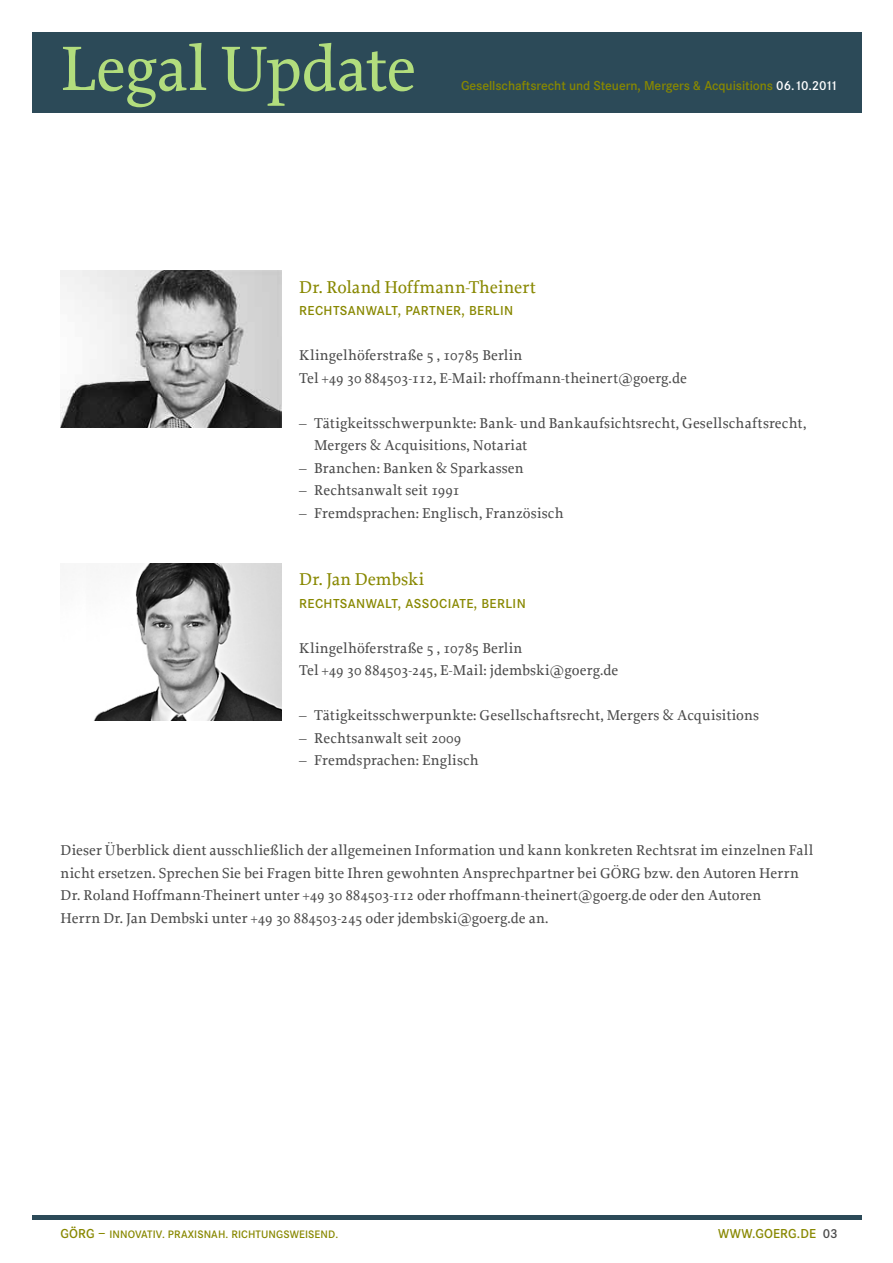
<style>
.page{position:relative;width:893px;height:1263px;background:#fff}
.page>*{position:absolute;margin:0;border:0;box-sizing:border-box;transform-origin:0 0}
.t1{font:500 66px "Proforma";letter-spacing:-.015em;color:#b2dd7d}
.t2{font:500 18px "Proforma";color:#880}
.t3{font:500 15px/22.5px "Proforma";letter-spacing:.01em;color:#4b4b4b}
.t4{font:600 13.5px "Corporate S";letter-spacing:-.005em;color:#880}
.t5{font:600 13.5px "Corporate S";letter-spacing:.03em;color:#880}
.t6{font:600 11.25px "Corporate S";letter-spacing:.01em;color:#880}
.s1{color:#fff}
.s2{font-size:13.5px}
.s3{color:#4b4b4b}
</style>
<div class="page">
<div style="left:32px;top:1215px;width:829px;height:5px;background:#2c4a58"></div>
<img style="left:61px;top:270px;width:221px;height:157px">
<div style="left:32px;top:32px;width:829px;height:80px;background:#2c4a58"></div>
<img style="left:93px;top:563px;width:189px;height:158px">
<h1 class="t1" style="left:61px;top:28px;width:357px">Legal Update</h1>
<p class="t4" style="left:461px;top:78px;width:378px">GESELLSCHAFTSRECHT UND STEUERN, MERGERS &amp; ACQUISITIONS <span class="s1">06.10.2011</span></p>
<p class="t2" style="left:299px;top:276px;width:238px">Dr. Roland Hoffmann-Theinert</p>
<p class="t4" style="left:299px;top:303px;width:9px">RECH</p>
<p class="t4" style="left:333px;top:303px;width:26px">TSANW</p>
<p class="t4" style="left:377px;top:303px;width:38px">ALT, PARTNER</p>
<p class="t4" style="left:461px;top:303px;width:46px">, BERLIN</p>
<p class="t3" style="left:299px;top:344px;width:389px">Klingelhöferstraße 5 , 10785 Berlin<br>Tel +49 30 884503-112, E-Mail: rhoffmann-theinert@goerg.de</p>
<p class="t3" style="left:314px;top:411px;width:494px;text-indent:-15px">– Tätigkeitsschwerpunkte: Bank- und Bankaufsichtsrecht, Gesellschaftsrecht,<br>Mergers &amp; Acquisitions, Notariat</p>
<p class="t3" style="left:299px;top:456px;width:226px">– Branchen: Banken &amp; Sparkassen</p>
<p class="t3" style="left:299px;top:479px;width:162px">– Rechtsanwalt seit 1991</p>
<p class="t3" style="left:299px;top:501px;width:266px">– Fremdsprachen: Englisch, Französisch</p>
<p class="t2" style="left:299px;top:568px;width:127px">Dr. Jan Dembski</p>
<p class="t4" style="left:299px;top:595px;width:9px">RECH</p>
<p class="t4" style="left:333px;top:595px;width:25px">TSANWA</p>
<p class="t5" style="left:385px;top:595px;width:134px">LT, ASSOCIATE, BERLIN</p>
<p class="t3" style="left:299px;top:636px;width:320px">Klingelhöferstraße 5 , 10785 Berlin<br>Tel +49 30 884503-245, E-Mail: jdembski@goerg.de</p>
<p class="t3" style="left:299px;top:704px;width:461px">– Tätigkeitsschwerpunkte: Gesellschaftsrecht, Mergers &amp; Acquisitions</p>
<p class="t3" style="left:299px;top:726px;width:164px">– Rechtsanwalt seit 2009</p>
<p class="t3" style="left:299px;top:749px;width:181px">– Fremdsprachen: Englisch</p>
<p class="t3" style="left:61px;top:839px;width:754px">Dieser Überblick dient ausschließlich der allgemeinen Information und kann konkreten Rechtsrat im einzelnen Fall nicht ersetzen. Sprechen Sie bei Fragen bitte Ihren gewohnten Ansprechpartner bei GÖRG bzw. den Autoren Herrn Dr. Roland Hoffmann-Theinert unter +49 30 884503-112 oder rhoffmann-theinert@goerg.de oder den Autoren<br>Herrn Dr. Jan Dembski unter +49 30 884503-245 oder jdembski@goerg.de an.</p>
<p class="t6" style="left:61px;top:1227px;width:279px"><span class="s2">GÖRG –</span> INNOVATIV. PRAXISNAH. RICHTUNGSWEISEND.</p>
<p class="t4" style="left:718px;top:1225px;width:13px">WWW</p>
<p class="t4" style="left:752px;top:1225px;width:13px">.GOERG</p>
<p class="t4" style="left:797px;top:1225px;width:42px">.DE <span class="s3">03</span></p>
</div>
